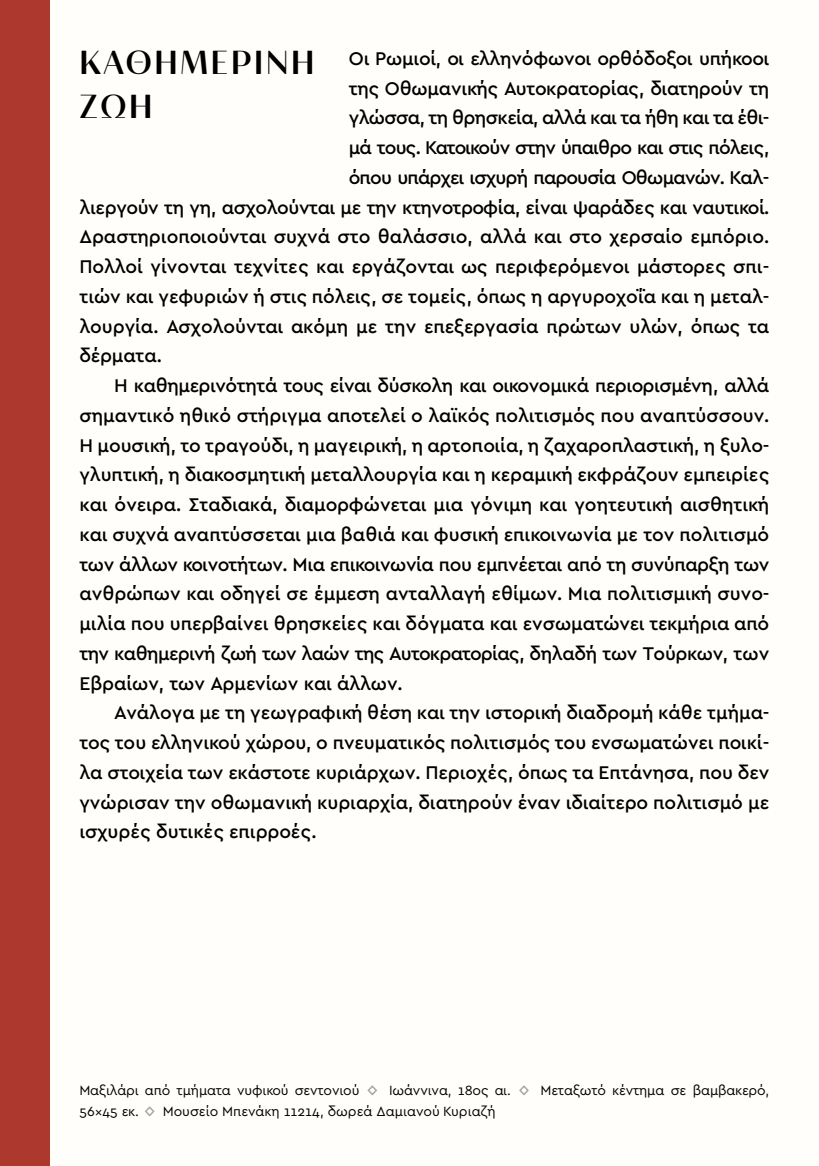
<style>
.page{position:relative;width:819px;height:1166px;background:#fffefa}
.page>*{position:absolute;margin:0;border:0;box-sizing:border-box;transform-origin:0 0}
.t1{font:500 33.25px "Nobilis";color:#000}
.t2{font:500 19.25px "Cera Pro";color:#000}
.t3{font:500 19.25px "Cera Pro";letter-spacing:-.02em;color:#000}
.t4{font:500 19.25px "Cera Pro";letter-spacing:-.03em;color:#000}
.t5{font:500 19.25px "Cera Pro";letter-spacing:-.04em;color:#000}
.t6{font:14px/21px "Cera Pro";letter-spacing:-.01em;color:#000}
.s1{color:#9d9d9c}
</style>
<div class="page">
<div style="left:0;top:0;width:50px;height:1166px;background:#ad382d"></div>
<p class="t2" style="left:348px;top:46px;width:422px">Οι Ρωμιοί, οι ελληνόφωνοι ορθόδοξοι υπήκοοι</p>
<p class="t2" style="left:348px;top:75px;width:422px">της Οθωμανικής Αυτοκρατορίας, διατηρούν τη</p>
<p class="t4" style="left:348px;top:105px;width:420px">γλώσσα, τη θρησκεία, αλλά και τα ήθη και τα έθι-</p>
<p class="t5" style="left:348px;top:135px;width:422px">μά τους. Κατοικούν στην ύπαιθρο και στις πόλεις,</p>
<p class="t5" style="left:348px;top:165px;width:420px">όπου υπάρχει ισχυρή παρουσία Οθωμανών. Καλ-</p>
<p class="t3" style="left:79px;top:194px;width:691px">λιεργούν τη γη, ασχολούνται με την κτηνοτροφία, είναι ψαράδες και ναυτικοί.</p>
<p class="t2" style="left:79px;top:224px;width:691px">Δραστηριοποιούνται συχνά στο θαλάσσιο, αλλά και στο χερσαίο εμπόριο.</p>
<p class="t2" style="left:79px;top:254px;width:691px">Πολλοί γίνονται τεχνίτες και εργάζονται ως περιφερόμενοι μάστορες σπι-</p>
<p class="t2" style="left:79px;top:284px;width:691px">τιών και γεφυριών ή στις πόλεις, σε τομείς, όπως η αργυροχοΐα και η μεταλ-</p>
<p class="t2" style="left:79px;top:313px;width:691px">λουργία. Ασχολούνται ακόμη με την επεξεργασία πρώτων υλών, όπως τα</p>
<p class="t2" style="left:79px;top:343px;width:84px">δέρματα.</p>
<p class="t3" style="left:114px;top:373px;width:656px">Η καθημερινότητά τους είναι δύσκολη και οικονομικά περιορισμένη, αλλά</p>
<p class="t2" style="left:79px;top:403px;width:691px">σημαντικό ηθικό στήριγμα αποτελεί ο λαϊκός πολιτισμός που αναπτύσσουν.</p>
<p class="t2" style="left:79px;top:432px;width:691px">Η μουσική, το τραγούδι, η μαγειρική, η αρτοποιία, η ζαχαροπλαστική, η ξυλο-</p>
<p class="t2" style="left:79px;top:462px;width:691px">γλυπτική, η διακοσμητική μεταλλουργία και η κεραμική εκφράζουν εμπειρίες</p>
<p class="t2" style="left:79px;top:492px;width:691px">και όνειρα. Σταδιακά, διαμορφώνεται μια γόνιμη και γοητευτική αισθητική</p>
<p class="t2" style="left:79px;top:522px;width:691px">και συχνά αναπτύσσεται μια βαθιά και φυσική επικοινωνία με τον πολιτισμό</p>
<p class="t3" style="left:79px;top:551px;width:691px">των άλλων κοινοτήτων. Μια επικοινωνία που εμπνέεται από τη συνύπαρξη των</p>
<p class="t2" style="left:79px;top:581px;width:691px">ανθρώπων και οδηγεί σε έμμεση ανταλλαγή εθίμων. Μια πολιτισμική συνο-</p>
<p class="t2" style="left:79px;top:611px;width:691px">μιλία που υπερβαίνει θρησκείες και δόγματα και ενσωματώνει τεκμήρια από</p>
<p class="t4" style="left:79px;top:641px;width:691px">την καθημερινή ζωή των λαών της Αυτοκρατορίας, δηλαδή των Τούρκων, των</p>
<p class="t2" style="left:79px;top:670px;width:325px">Εβραίων, των Αρμενίων και άλλων.</p>
<p class="t2" style="left:114px;top:700px;width:656px">Ανάλογα με τη γεωγραφική θέση και την ιστορική διαδρομή κάθε τμήμα-</p>
<p class="t2" style="left:79px;top:730px;width:691px">τος του ελληνικού χώρου, ο πνευματικός πολιτισμός του ενσωματώνει ποικί-</p>
<p class="t2" style="left:79px;top:760px;width:691px">λα στοιχεία των εκάστοτε κυριάρχων. Περιοχές, όπως τα Επτάνησα, που δεν</p>
<p class="t2" style="left:79px;top:789px;width:691px">γνώρισαν την οθωμανική κυριαρχία, διατηρούν έναν ιδιαίτερο πολιτισμό με</p>
<p class="t2" style="left:79px;top:819px;width:239px">ισχυρές δυτικές επιρροές.</p>
<h1 class="t1" style="left:79px;top:40px;width:27px">ΚΑΘΗΜ</h1>
<h1 class="t1" style="left:211px;top:40px;width:41px">ΕΡΙΝΉ</h1>
<h1 class="t1" style="left:79px;top:83px;width:47px">ΖΩΉ</h1>
<p class="t6" style="left:79px;top:1079px;width:691px">Μαξιλάρι από τμήματα νυφικού σεντονιού <span class="s1">◊</span> Ιωάννινα, 18ος αι. <span class="s1">◊</span> Μεταξωτό κέντημα σε βαμβακερό,<br>56×45 εκ. <span class="s1">◊</span> Μουσείο Μπενάκη 11214, δωρεά Δαμιανού Κυριαζή</p>
</div>
